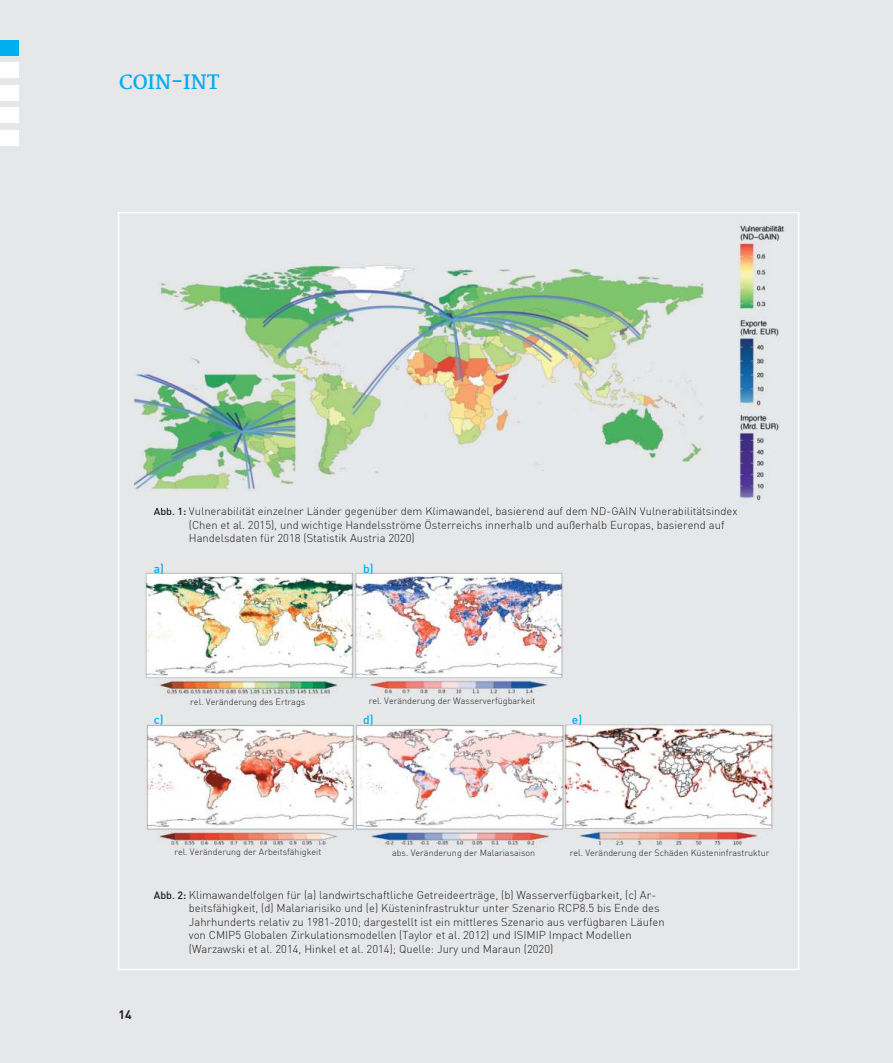
<style>
.page{position:relative;width:893px;height:1063px;background:#e6e7e8}
.page>*{position:absolute;margin:0;border:0;box-sizing:border-box;transform-origin:0 0}
.t1{font:700 19.5px "Martel";color:#00adef}
.t2{font:700 12.15px "DIN";color:#221f1f}
.t3{font:500 12px "DIN";color:#00adef}
.t4{font:300 11.25px/13.5px "DIN";color:#221f1f}
.t5{font:300 9px "DIN";color:#221f1f}
.s1{font-weight:500;font-size:10.5px}
</style>
<div class="page">
<img style="left:146px;top:724px;width:418px;height:125px">
<img style="left:565px;top:724px;width:210px;height:122px">
<img style="left:145px;top:572px;width:419px;height:127px">
<div style="left:0;top:40px;width:19px;height:15px;background:#00adef"></div>
<div style="left:0;top:63px;width:19px;height:15px;background:#fff"></div>
<div style="left:0;top:85px;width:19px;height:15px;background:#fff"></div>
<div style="left:0;top:108px;width:19px;height:15px;background:#fff"></div>
<div style="left:0;top:130px;width:19px;height:15px;background:#fff"></div>
<img style="left:133px;top:225px;width:652px;height:283px">
<img style="left:155px;top:508px;width:27px;height:2px">
<img style="left:245px;top:507px;width:493px;height:3px">
<img style="left:189px;top:507px;width:56px;height:3px">
<h1 class="t1" style="left:119px;top:70px;width:102px">COIN-INT</h1>
<p class="t4" style="left:189px;top:505px;width:550px;text-indent:-35px"><span class="s1">Abb. 1:</span> Vulnerabilität einzelner Länder gegenüber dem Klimawandel, basierend auf dem ND-GAIN Vulnerabilitätsindex (Chen et al. 2015), und wichtige Handelsströme Österreichs innerhalb und außerhalb Europas, basierend auf<br>Handelsdaten für 2018 (Statistik Austria 2020)</p>
<p class="t3" style="left:154px;top:563px;width:12px">a)</p>
<p class="t3" style="left:363px;top:563px;width:12px">b)</p>
<p class="t3" style="left:154px;top:715px;width:11px">c)</p>
<p class="t5" style="left:190px;top:698px;width:117px">rel. Veränderung des Ertrags</p>
<p class="t5" style="left:369px;top:697px;width:168px">rel. Veränderung der Wasserverfügbarkeit</p>
<p class="t3" style="left:363px;top:715px;width:12px">d)</p>
<p class="t3" style="left:572px;top:715px;width:12px">e)</p>
<p class="t5" style="left:174px;top:848px;width:148px">rel. Veränderung der Arbeitsfähigkeit</p>
<p class="t5" style="left:392px;top:849px;width:145px">abs. Veränderung der Malariasaison</p>
<p class="t5" style="left:570px;top:849px;width:201px">rel. Veränderung der Schäden Küsteninfrastruktur</p>
<p class="t2" style="left:119px;top:1009px;width:15px">14</p>
<p class="t4" style="left:189px;top:889px;width:477px;text-indent:-35px"><span class="s1">Abb. 2:</span> Klimawandelfolgen für (a) landwirtschaftliche Getreideerträge, (b) Wasserverfügbarkeit, (c) Ar&shy;beitsfähigkeit, (d) Malariarisiko und (e) Küsteninfrastruktur unter Szenario RCP8.5 bis Ende des Jahrhunderts relativ zu 1981-2010; dargestellt ist ein mittleres Szenario aus verfügbaren Läufen von CMIP5 Globalen Zirkulationsmodellen (Taylor et al. 2012) und ISIMIP Impact Modellen (Warzawski et al. 2014, Hinkel et al. 2014); Quelle: Jury und Maraun (2020)</p>
</div>
